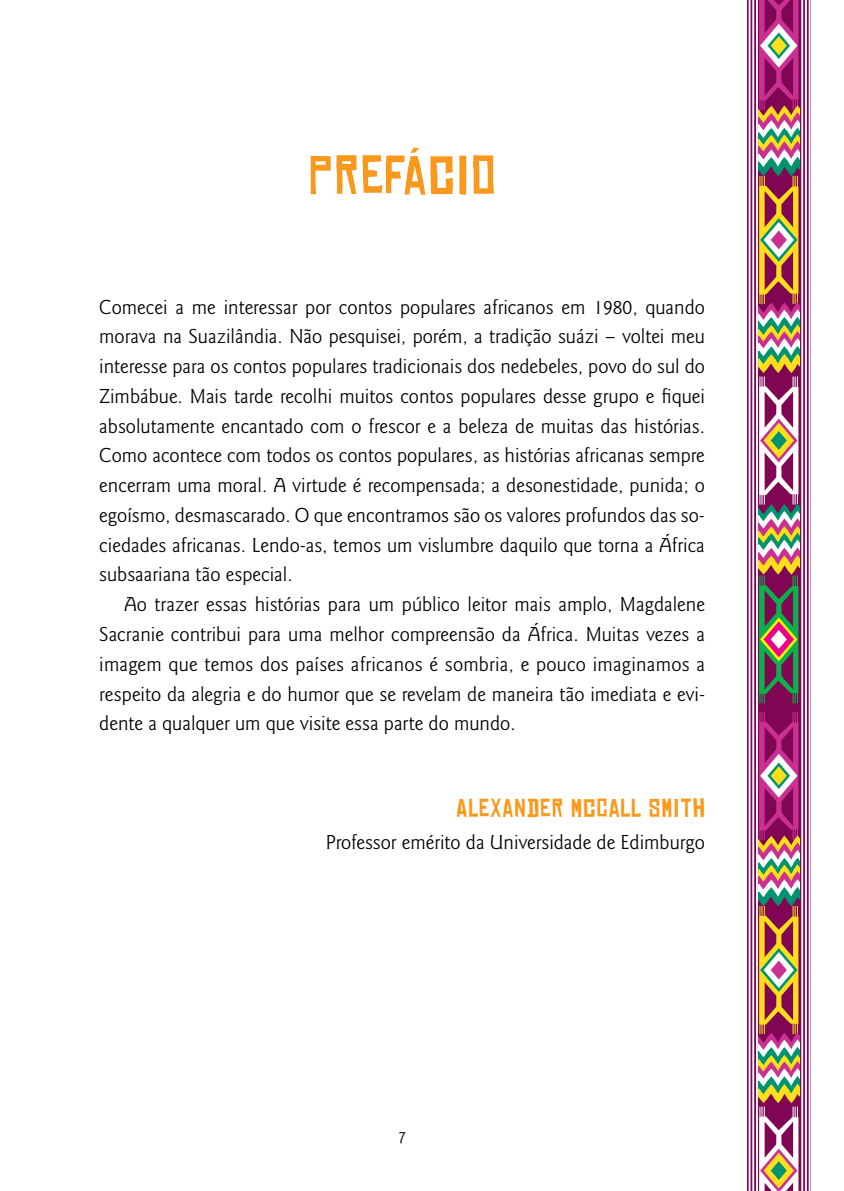
<style>
.page{position:relative;width:844px;height:1191px;background:#fff}
.page>*{position:absolute;margin:0;border:0;box-sizing:border-box;transform-origin:0 0}
.t1{font:52.5px "Chinese Rocks Rg";letter-spacing:.05em;color:#f8991d}
.t2{font:24.5px "Chinese Rocks Rg";letter-spacing:.05em;color:#f8991d}
.t3{font:21px/29.8px "Goudy Sans Std";color:#000;text-align:justify}
.t4{font:17.5px "Goudy Sans Std";color:#000}
</style>
<div class="page">
<svg style="left:757px;top:0;width:43px;height:703px;background:#a57576"></svg>
<svg style="left:747px;top:0;width:8px;height:707px;background:#963172"></svg>
<svg style="left:800px;top:0;width:8px;height:707px;background:#a0457f"></svg>
<hr style="left:748px;top:0;width:2px;height:706px;background:#fff">
<hr style="left:752px;top:0;width:2px;height:706px;background:#fff">
<hr style="left:801px;top:0;width:2px;height:706px;background:#fff">
<hr style="left:804px;top:0;width:2px;height:706px;background:#fff">
<svg style="left:757px;top:711px;width:43px;height:480px;background:#b27478"></svg>
<svg style="left:747px;top:707px;width:8px;height:484px;background:#963172"></svg>
<svg style="left:800px;top:707px;width:8px;height:484px;background:#a0457f"></svg>
<hr style="left:748px;top:706px;width:2px;height:485px;background:#fff">
<hr style="left:752px;top:706px;width:2px;height:485px;background:#fff">
<hr style="left:801px;top:705px;width:2px;height:486px;background:#fff">
<hr style="left:804px;top:705px;width:2px;height:486px;background:#fff">
<h1 class="t1" style="left:308px;top:147px;width:188px">PREFÁCIO</h1>
<p class="t3" style="left:99px;top:292px;width:607px">Comecei a me interessar por contos populares africanos em 1980, quando morava na Suazilândia. Não pesquisei, porém, a tradição suázi – voltei meu interesse para os contos populares tradicionais dos nedebeles, povo do sul do Zimbábue. Mais tarde recolhi muitos contos populares desse grupo e fiquei absolutamente encantado com o frescor e a beleza de muitas das histórias.<br>Como acontece com todos os contos populares, as histórias africanas sempre encerram uma moral. A virtude é recompensada; a desonestidade, punida; o egoísmo, desmascarado. O que encontramos são os valores profundos das so&shy;ciedades africanas. Lendo-as, temos um vislumbre daquilo que torna a África subsaariana tão especial.</p>
<p class="t3" style="left:99px;top:590px;width:607px;text-indent:25px">Ao trazer essas histórias para um público leitor mais amplo, Magdalene Sacranie contribui para uma melhor compreensão da África. Muitas vezes a imagem que temos dos países africanos é sombria, e pouco imaginamos a respeito da alegria e do humor que se revelam de maneira tão imediata e evi&shy;dente a qualquer um que visite essa parte do mundo.</p>
<p class="t2" style="left:456px;top:794px;width:250px">ALEXANDER MCCALL SMITH</p>
<p class="t3" style="left:326px;top:828px;width:380px">Professor emérito da Universidade de Edimburgo</p>
<p class="t4" style="left:398px;top:1127px;width:10px">7</p>
</div>
